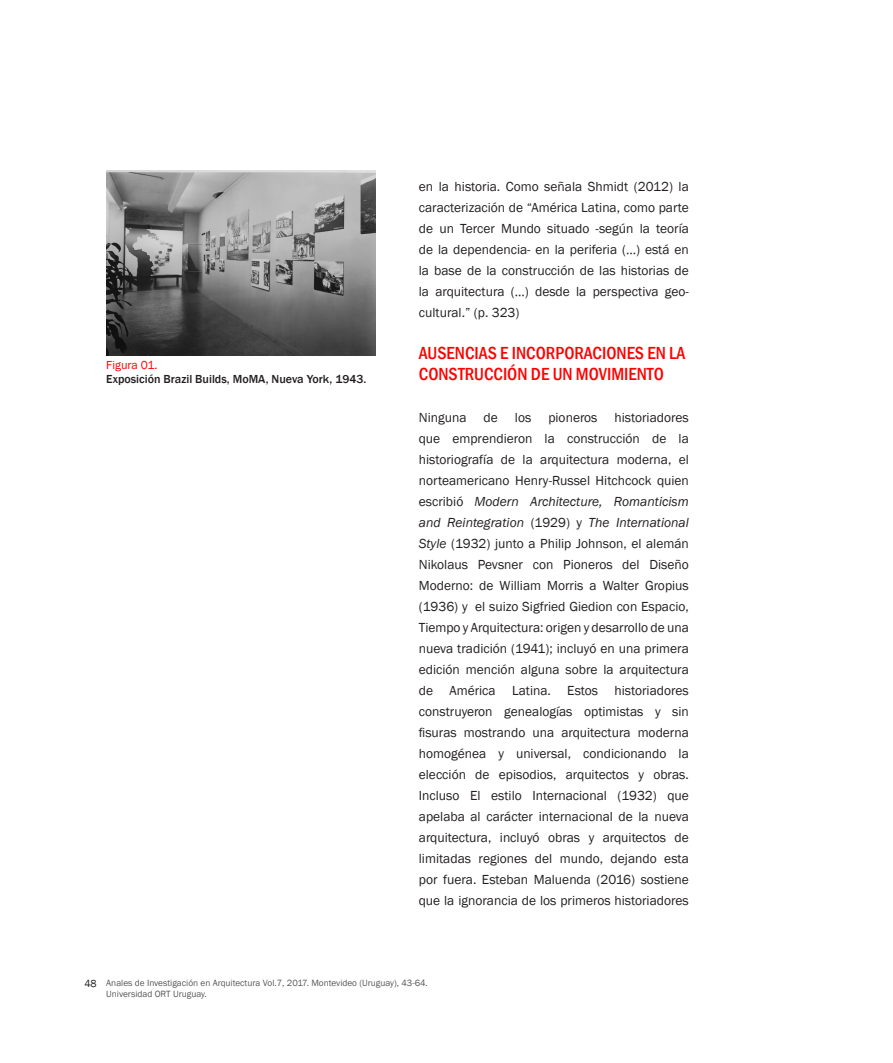
<style>
.page{position:relative;width:893px;height:1063px;background:#fff}
.page>*{position:absolute;margin:0;border:0;box-sizing:border-box;transform-origin:0 0}
.subtitulos{font:500 condensed 18px/21px "Franklin Gothic";color:#f00}
.textos{font:13.5px/21px "Franklin Gothic";color:#231f20;text-align:justify}
.t1{font:500 12px "Franklin Gothic";color:#231f20}
.t2{font:12px "Franklin Gothic";color:#f00}
.t3{font:9.3px/11.1px "Franklin Gothic";color:#57585a}
.s1{font-style:italic}
.s2{font-size:10.5px;color:#231f20}
</style>
<div class="page">
<img style="left:107px;top:171px;width:269px;height:184px">
<p class="t2" style="left:106px;top:357px;width:53px">Figura 01.</p>
<p class="t1" style="left:106px;top:372px;width:262px">Exposición Brazil Builds, MoMA, Nueva York, 1943.</p>
<p class="textos" style="left:419px;top:176px;width:272px">en la historia. Como señala Shmidt (2012) la caracterización de “América Latina, como parte de un Tercer Mundo situado -según la teoría de la dependencia- en la periferia (…) está en la base de la construcción de las historias de la arquitectura (…) desde la perspectiva geo&shy;cultural.” (p. 323)</p>
<p class="subtitulos" style="left:419px;top:342px;width:268px">AUSENCIAS E INCORPORACIONES EN LA<br>CONSTRUCCIÓN DE UN MOVIMIENTO</p>
<p class="textos" style="left:419px;top:407px;width:49px">Ninguna</p>
<p class="textos" style="left:484px;top:407px;width:16px">de</p>
<p class="textos" style="left:515px;top:407px;width:18px">los</p>
<p class="textos" style="left:548px;top:407px;width:51px">pioneros</p>
<p class="textos" style="left:419px;top:407px;width:272px;text-indent:196px">historiadores que emprendieron la construcción de la historiografía de la arquitectura moderna, el norteamericano Henry-Russel Hitchcock quien escribió <span class="s1">Modern Architecture, Romanticism and Reintegration</span> (1929) y <span class="s1">The International Style</span> (1932) junto a Philip Johnson, el alemán Nikolaus Pevsner con Pioneros del Diseño Moderno: de William Morris a Walter Gropius (1936) y el suizo Sigfried Giedion con Espacio, Tiempo y Arquitectura: origen y desarrollo de una nueva tradición (1941); incluyó en una primera edición mención alguna sobre la arquitectura de América Latina. Estos historiadores construyeron genealogías optimistas y sin fisuras mostrando una arquitectura moderna homogénea y universal, condicionando la elección de episodios, arquitectos y obras.<br>Incluso El estilo Internacional (1932) que apelaba al carácter internacional de la nueva arquitectura, incluyó obras y arquitectos de limitadas regiones del mundo, dejando esta por fuera. Esteban Maluenda (2016) sostiene que la ignorancia de los primeros historiadores</p>
<p class="t3" style="left:106px;top:978px;width:323px;text-indent:-22px"><span class="s2">48</span> Anales de Investigación en Arquitectura Vol.7, 2017. Montevideo (Uruguay), 43-64.<br>Universidad ORT Uruguay.</p>
</div>
